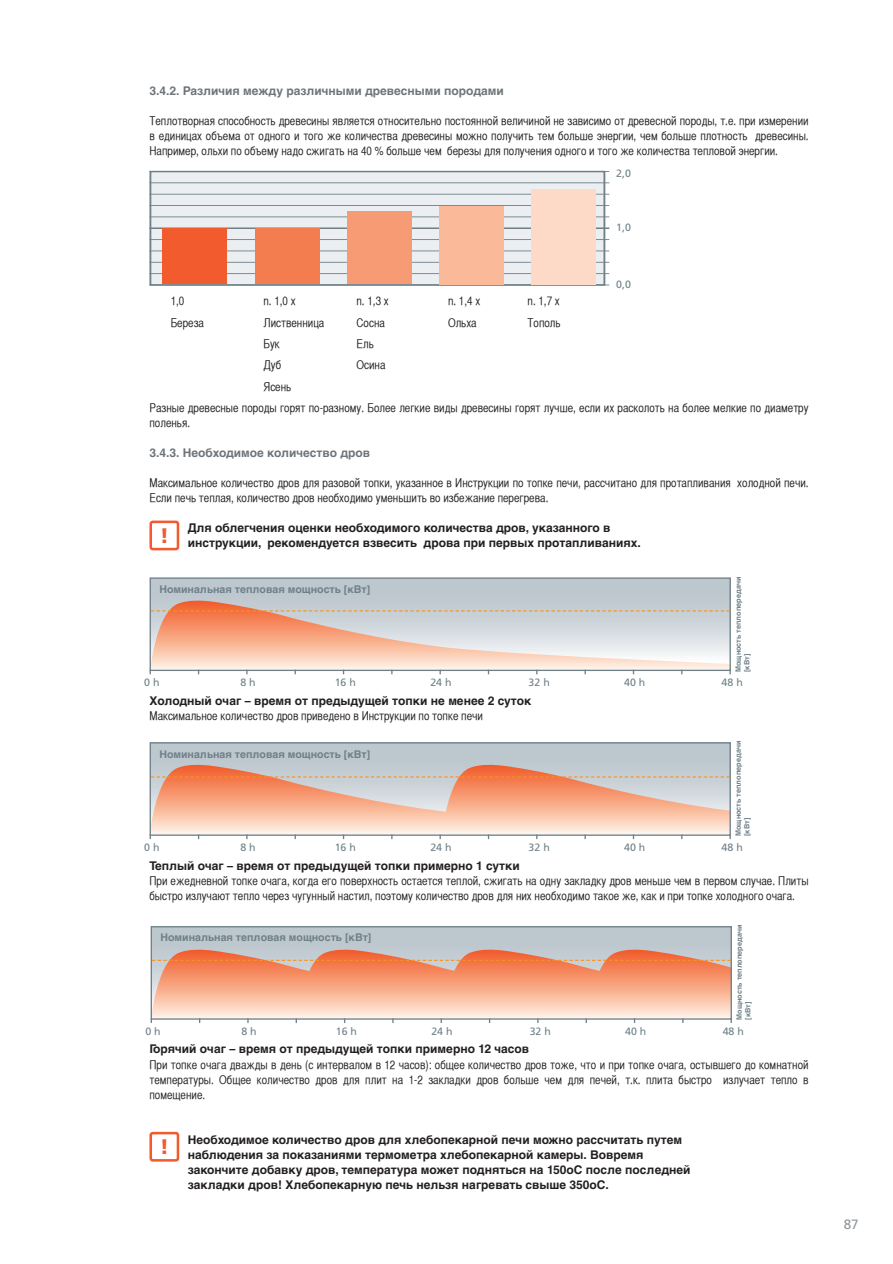
<style>
.page{position:relative;width:893px;height:1264px;background:#fff}
.page>*{position:absolute;margin:0;border:0;box-sizing:border-box;transform-origin:0 0}
.t1{font:900 21px "Frutiger";color:#f15b2e}
.t2{font:13.5px "Frutiger";color:#90979d}
.ko_leipis{font:12px/15px "Helvetica CY Plain";color:#231f20}
.ko_leipis_huutomerkk{font:700 12px "Helvetica Cyr";color:#231f20}
.ko_leipis-2{font:700 12px "Helvetica Cyr";color:#231f20}
.ko_leipis_boltsirall{font:12px "Helvetica CY Plain";color:#231f20}
.ko_alaotsikko{font:700 12px "Helvetica Cyr";color:#6e757a}
.t3{font:700 10.65px "Helvetica Cyr";color:#6f8088}
.t4{font:10.65px "Frutiger";color:#6f8088}
.t5{font:700 7.2px/8.7px "Helvetica Cyr";color:#6f8088}
</style>
<div class="page">
<div style="left:149px;top:520px;width:30px;height:30px;border:3px solid #f15b2e;border-radius:2px"></div>
<div style="left:149px;top:1131px;width:30px;height:30px;border:3px solid #f15b2e;border-radius:2px"></div>
<div style="left:150px;top:171px;width:454px;height:114px;background:#eceff1"></div>
<div style="left:150px;top:171px;width:455px;height:115px;border:2px solid #6f8088"></div>
<hr style="left:149px;top:171px;width:460px;height:1px;background:#6f8088">
<hr style="left:149px;top:194px;width:460px;height:1px;background:#6f8088">
<hr style="left:149px;top:205px;width:460px;height:1px;background:#6f8088">
<hr style="left:149px;top:216px;width:460px;height:1px;background:#6f8088">
<hr style="left:149px;top:239px;width:460px;height:1px;background:#6f8088">
<hr style="left:149px;top:250px;width:460px;height:1px;background:#6f8088">
<hr style="left:149px;top:262px;width:460px;height:1px;background:#6f8088">
<hr style="left:149px;top:273px;width:460px;height:1px;background:#6f8088">
<hr style="left:149px;top:284px;width:460px;height:1px;background:#6f8088">
<hr style="left:149px;top:182px;width:460px;height:1px;background:#6f8088">
<hr style="left:149px;top:227px;width:460px;height:2px;background:#6f8088">
<div style="left:162px;top:228px;width:65px;height:56px;background:#f15b2e"></div>
<div style="left:255px;top:228px;width:64px;height:56px;background:#f47d50"></div>
<div style="left:347px;top:211px;width:64px;height:73px;background:#f79b74"></div>
<div style="left:439px;top:206px;width:65px;height:78px;background:#faba9a"></div>
<div style="left:532px;top:189px;width:64px;height:95px;background:#fddac8"></div>
<div style="left:150px;top:578px;width:580px;height:92px;background:#bdc7ce"></div>
<div style="left:150px;top:577px;width:581px;height:94px;border:1px solid #6f8088"></div>
<svg style="left:150px;top:599px;width:581px;height:75px"></svg>
<div style="left:150px;top:742px;width:580px;height:93px;background:#bdc7ce"></div>
<div style="left:150px;top:742px;width:581px;height:93px;border:1px solid #6f8088"></div>
<svg style="left:150px;top:763px;width:581px;height:76px"></svg>
<div style="left:151px;top:926px;width:580px;height:92px;background:#bdc7ce"></div>
<div style="left:151px;top:926px;width:581px;height:93px;border:1px solid #6f8088"></div>
<svg style="left:151px;top:948px;width:581px;height:74px;background:#eeb196"></svg>
<p class="ko_alaotsikko" style="left:149px;top:84px;width:356px">3.4.2. Различия между различными древесными породами</p>
<p class="ko_leipis" style="left:149px;top:113px;width:661px;text-align:justify">Теплотворная способность древесины является относительно постоянной величиной не зависимо от древесной породы, т.е. при измерении в единицах объема от одного и того же количества древесины можно получить тем больше энергии, чем больше плотность древесины.<br>Например, ольхи по объему надо сжигать на 40 % больше чем березы для получения одного и того же количества тепловой энергии.</p>
<p class="t4" style="left:616px;top:167px;width:16px">2,0</p>
<p class="t4" style="left:616px;top:221px;width:16px">1,0</p>
<p class="t4" style="left:616px;top:278px;width:16px">0,0</p>
<p class="ko_leipis_boltsirall" style="left:171px;top:294px;width:15px">1,0</p>
<p class="ko_leipis_boltsirall" style="left:263px;top:294px;width:34px">n. 1,0 x</p>
<p class="ko_leipis_boltsirall" style="left:356px;top:294px;width:34px">n. 1,3 x</p>
<p class="ko_leipis_boltsirall" style="left:448px;top:294px;width:34px">n. 1,4 x</p>
<p class="ko_leipis_boltsirall" style="left:527px;top:294px;width:34px">n. 1,7 x</p>
<p class="ko_leipis_boltsirall" style="left:171px;top:315px;width:35px">Береза</p>
<p class="ko_leipis_boltsirall" style="left:263px;top:315px;width:62px">Лиственница</p>
<p class="ko_leipis_boltsirall" style="left:356px;top:315px;width:30px">Сосна</p>
<p class="ko_leipis_boltsirall" style="left:448px;top:315px;width:30px">Ольха</p>
<p class="ko_leipis_boltsirall" style="left:527px;top:315px;width:35px">Тополь</p>
<p class="ko_leipis_boltsirall" style="left:263px;top:337px;width:18px">Бук</p>
<p class="ko_leipis_boltsirall" style="left:356px;top:337px;width:19px">Ель</p>
<p class="ko_leipis_boltsirall" style="left:263px;top:358px;width:19px">Дуб</p>
<p class="ko_leipis_boltsirall" style="left:356px;top:358px;width:30px">Осина</p>
<p class="ko_leipis_boltsirall" style="left:263px;top:380px;width:29px">Ясень</p>
<p class="ko_leipis" style="left:149px;top:400px;width:661px">Разные древесные породы горят по-разному. Более легкие виды древесины горят лучше, если их расколоть на более мелкие по диаметру поленья.</p>
<p class="ko_alaotsikko" style="left:149px;top:446px;width:222px">3.4.3. Необходимое количество дров</p>
<p class="ko_leipis" style="left:149px;top:475px;width:661px">Максимальное количество дров для разовой топки, указанное в Инструкции по топке печи, рассчитано для протапливания холодной печи.<br>Если печь теплая, количество дров необходимо уменьшить во избежание перегрева.</p>
<p class="t1" style="left:160px;top:522px;width:11px">!</p>
<p class="ko_leipis_huutomerkk" style="left:188px;top:521px;width:424px">Для облегчения оценки необходимого количества дров, указанного в</p>
<p class="ko_leipis_huutomerkk" style="left:188px;top:536px;width:454px">инструкции, рекомендуется взвесить дрова при первых протапливаниях.</p>
<p class="t3" style="left:159px;top:583px;width:212px">Номинальная тепловая мощность [кВт]</p>
<p class="t5" style="left:734px;top:672px;width:97px;rotate:-90deg">Мощность теплопередачи [кВт]</p>
<p class="t4" style="left:144px;top:676px;width:17px">0 h</p>
<p class="t4" style="left:240px;top:676px;width:17px">8 h</p>
<p class="t4" style="left:335px;top:676px;width:23px">16 h</p>
<p class="t4" style="left:430px;top:676px;width:23px">24 h</p>
<p class="t4" style="left:529px;top:676px;width:23px">32 h</p>
<p class="t4" style="left:624px;top:676px;width:23px">40 h</p>
<p class="t4" style="left:721px;top:676px;width:23px">48 h</p>
<p class="ko_leipis-2" style="left:149px;top:693px;width:383px">Холодный очаг – время от предыдущей топки не менее 2 суток</p>
<p class="ko_leipis" style="left:149px;top:708px;width:335px">Максимальное количество дров приведено в Инструкции по топке печи</p>
<p class="t3" style="left:159px;top:747px;width:212px">Номинальная тепловая мощность [кВт]</p>
<p class="t5" style="left:734px;top:836px;width:97px;rotate:-90deg">Мощность теплопередачи [кВт]</p>
<p class="t4" style="left:144px;top:841px;width:17px">0 h</p>
<p class="t4" style="left:240px;top:841px;width:17px">8 h</p>
<p class="t4" style="left:335px;top:841px;width:23px">16 h</p>
<p class="t4" style="left:430px;top:841px;width:23px">24 h</p>
<p class="t4" style="left:529px;top:841px;width:23px">32 h</p>
<p class="t4" style="left:624px;top:841px;width:23px">40 h</p>
<p class="t4" style="left:721px;top:841px;width:23px">48 h</p>
<p class="ko_leipis-2" style="left:149px;top:858px;width:372px">Теплый очаг – время от предыдущей топки примерно 1 сутки</p>
<p class="ko_leipis" style="left:149px;top:872px;width:661px">При ежедневной топке очага, когда его поверхность остается теплой, сжигать на одну закладку дров меньше чем в первом случае. Плиты быстро излучают тепло через чугунный настил, поэтому количество дров для них необходимо такое же, как и при топке холодного очага.</p>
<p class="t3" style="left:160px;top:931px;width:212px">Номинальная тепловая мощность [кВт]</p>
<p class="t5" style="left:735px;top:1019px;width:97px;rotate:-90deg">Мощность теплопередачи [кВт]</p>
<p class="t4" style="left:145px;top:1024px;width:17px">0 h</p>
<p class="t4" style="left:241px;top:1024px;width:17px">8 h</p>
<p class="t4" style="left:336px;top:1024px;width:23px">16 h</p>
<p class="t4" style="left:431px;top:1024px;width:23px">24 h</p>
<p class="t4" style="left:530px;top:1024px;width:23px">32 h</p>
<p class="t4" style="left:625px;top:1024px;width:23px">40 h</p>
<p class="t4" style="left:723px;top:1024px;width:23px">48 h</p>
<p class="ko_leipis-2" style="left:149px;top:1042px;width:381px">Горячий очаг – время от предыдущей топки примерно 12 часов</p>
<p class="ko_leipis" style="left:149px;top:1056px;width:661px;text-align:justify">При топке очага дважды в день (с интервалом в 12 часов): общее количество дров тоже, что и при топке очага, остывшего до комнатной температуры. Общее количество дров для плит на 1-2 закладки дров больше чем для печей, т.к. плита быстро излучает тепло в помещение.</p>
<p class="t1" style="left:160px;top:1133px;width:11px">!</p>
<p class="ko_leipis_huutomerkk" style="left:188px;top:1132px;width:496px">Необходимое количество дров для хлебопекарной печи можно рассчитать путем</p>
<p class="ko_leipis_huutomerkk" style="left:188px;top:1147px;width:457px">наблюдения за показаниями термометра хлебопекарной камеры. Вовремя</p>
<p class="ko_leipis_huutomerkk" style="left:188px;top:1162px;width:504px">закончите добавку дров, температура может подняться на 150oC после последней</p>
<p class="ko_leipis_huutomerkk" style="left:188px;top:1177px;width:423px">закладки дров! Хлебопекарную печь нельзя нагревать свыше 350oC.</p>
<p class="t2" style="left:844px;top:1215px;width:17px">87</p>
</div>
